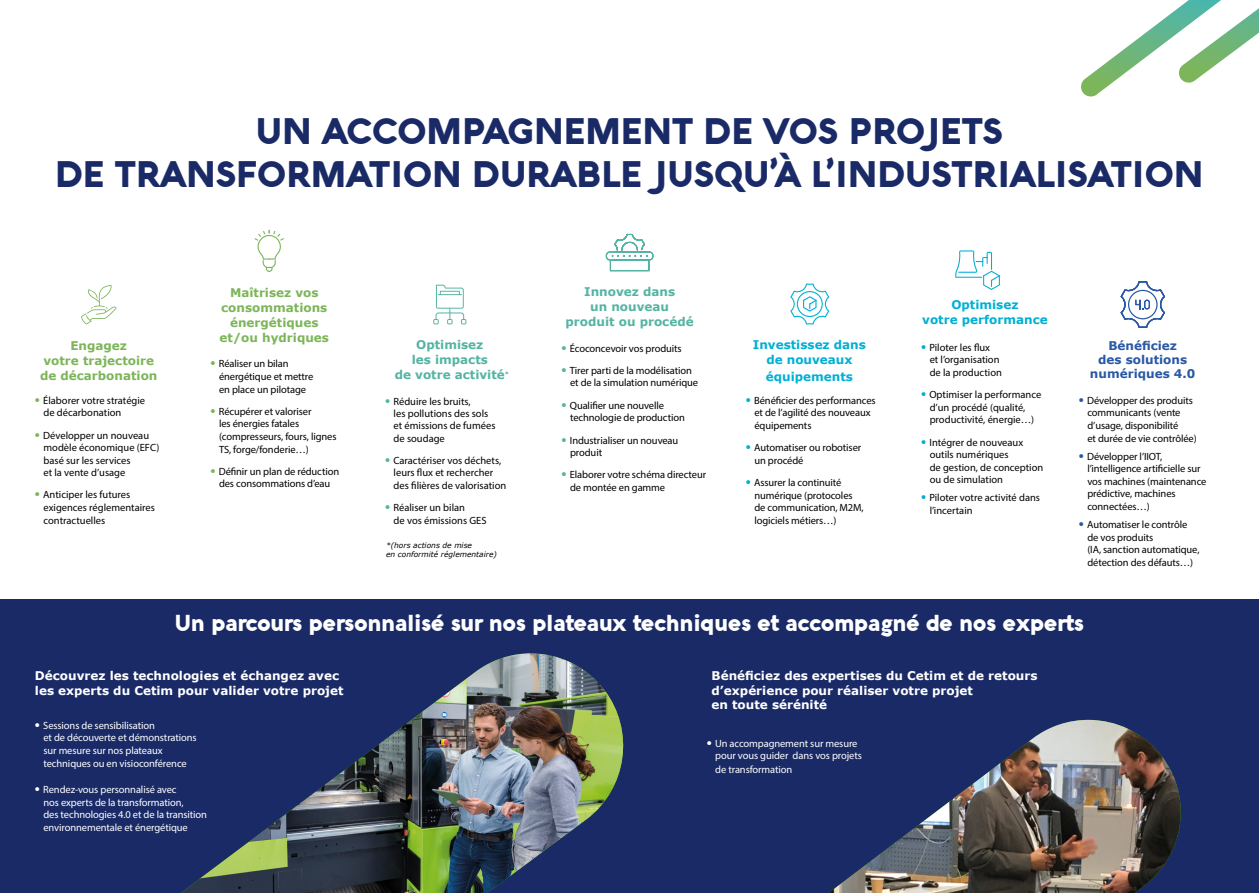
<style>
.page{position:relative;width:1259px;height:893px;background:#fff}
.page>*{position:absolute;margin:0;border:0;box-sizing:border-box;transform-origin:0 0}
.t1{font:900 36px/43.2px "Aquawax";letter-spacing:-.02em;color:#192a67;text-align:center}
.t2{font:900 22.5px "Aquawax";letter-spacing:-.02em;color:#fff}
.t3{font:700 12px/14.4px "Verdana";color:#fff}
.t4{font:700 12px/15px "Verdana";color:#7db559;text-align:center}
.t5{font:700 12px/15px "Verdana";color:#54b4a3;text-align:center}
.t6{font:700 12px/15px "Verdana";color:#00b0d4;text-align:center}
.t7{font:700 12px/14.4px "Verdana";color:#2958a5;text-align:center}
.t8{font:10.5px/12.6px "Myriad Pro";letter-spacing:-.01em;color:#000}
.t9{font:10.5px/12.6px "Myriad Pro";letter-spacing:-.01em;color:#fff}
.t10{font:italic 7.5px/9px "Verdana";color:#000}
.s1{font-weight:700;font-size:15px;color:#7db559}
.s2{font-weight:700;font-size:15px;color:#54b4a3}
.s3{font-weight:700;font-size:15px;color:#00b0d4}
.s4{font-weight:700;font-size:15px;color:#2958a5}
.s5{font-weight:700;font-size:15px}
</style>
<div class="page">
<div style="left:0;top:600px;width:1259px;height:293px;background:#192a67"></div>
<img style="left:181px;top:672px;width:406px;height:221px">
<img style="left:475px;top:653px;width:149px;height:166px">
<img style="left:829px;top:720px;width:352px;height:173px">
<svg style="left:1081px;top:0;width:178px;height:97px"></svg>
<svg style="left:790px;top:284px;width:39px;height:40px"></svg>
<svg style="left:255px;top:230px;width:29px;height:42px"></svg>
<svg style="left:955px;top:250px;width:45px;height:40px"></svg>
<svg style="left:1120px;top:281px;width:44px;height:47px"></svg>
<svg style="left:433px;top:285px;width:33px;height:39px"></svg>
<svg style="left:606px;top:234px;width:47px;height:37px"></svg>
<svg style="left:81px;top:285px;width:36px;height:39px"></svg>
<h1 class="t1" style="left:55px;top:108px;width:1150px">UN ACCOMPAGNEMENT DE VOS PROJETS<br>DE TRANSFORMATION DURABLE JUSQU’À L’INDUSTRIALISATION</h1>
<p class="t4" style="left:40px;top:337px;width:119px">Engagez<br>votre trajectoire de décarbonation</p>
<p class="t8" style="left:43px;top:394px;width:103px;text-indent:-9px"><span class="s1">•</span> Élaborer votre stratégie de décarbonation</p>
<p class="t8" style="left:43px;top:429px;width:117px;text-indent:-9px"><span class="s1">•</span> Développer un nouveau modèle économique (EFC) basé sur les services<br>et la vente d’usage</p>
<p class="t8" style="left:43px;top:488px;width:113px;text-indent:-9px"><span class="s1">•</span> Anticiper les futures exigences réglementaires contractuelles</p>
<p class="t4" style="left:220px;top:284px;width:111px">Maîtrisez vos consommations énergétiques et/ou hydriques</p>
<p class="t8" style="left:219px;top:357px;width:96px;text-indent:-9px"><span class="s1">•</span> Réaliser un bilan énergétique et mettre en place un pilotage</p>
<p class="t8" style="left:219px;top:405px;width:119px;text-indent:-9px"><span class="s1">•</span> Récupérer et valoriser<br>les énergies fatales (compresseurs, fours, lignes<br>TS, forge/fonderie…)</p>
<p class="t8" style="left:210px;top:465px;width:130px;text-align:center"><span class="s1">•</span> Définir un plan de réduction des consommations d’eau</p>
<p class="t5" style="left:395px;top:337px;width:116px">Optimisez<br>les impacts<br>de votre activité<sup>*</sup></p>
<p class="t8" style="left:394px;top:395px;width:103px;text-indent:-9px"><span class="s2">•</span> Réduire les bruits,<br>les pollutions des sols et émissions de fumées de soudage</p>
<p class="t8" style="left:394px;top:454px;width:114px;text-indent:-9px"><span class="s2">•</span> Caractériser vos déchets, leurs flux et rechercher des filières de valorisation</p>
<p class="t8" style="left:394px;top:501px;width:94px;text-indent:-9px"><span class="s2">•</span> Réaliser un bilan<br>de vos émissions GES</p>
<p class="t10" style="left:386px;top:541px;width:112px">*(hors actions de mise<br>en conformité réglementaire)</p>
<p class="t5" style="left:565px;top:284px;width:130px">Innovez dans<br>un nouveau produit ou procédé</p>
<p class="t8" style="left:561px;top:342px;width:122px"><span class="s2">•</span> Écoconcevoir vos produits</p>
<p class="t8" style="left:570px;top:364px;width:130px;text-indent:-9px"><span class="s2">•</span> Tirer parti de la modélisation et de la simulation numérique</p>
<p class="t8" style="left:570px;top:399px;width:116px;text-indent:-9px"><span class="s2">•</span> Qualifier une nouvelle technologie de production</p>
<p class="t8" style="left:570px;top:434px;width:110px;text-indent:-9px"><span class="s2">•</span> Industrialiser un nouveau produit</p>
<p class="t8" style="left:570px;top:468px;width:137px;text-indent:-9px"><span class="s2">•</span> Elaborer votre schéma directeur de montée en gamme</p>
<p class="t6" style="left:753px;top:337px;width:115px">Investissez dans de nouveaux</p>
<p class="t6" style="left:766px;top:369px;width:89px">équipements</p>
<p class="t8" style="left:754px;top:394px;width:123px;text-indent:-9px"><span class="s3">•</span> Bénéficier des performances et de l’agilité des nouveaux équipements</p>
<p class="t8" style="left:754px;top:441px;width:108px;text-indent:-9px"><span class="s3">•</span> Automatiser ou robotiser un procédé</p>
<p class="t8" style="left:754px;top:476px;width:111px;text-indent:-9px"><span class="s3">•</span> Assurer la continuité numérique (protocoles de communication, M2M, logiciels métiers…)</p>
<p class="t6" style="left:922px;top:297px;width:127px">Optimisez<br>votre performance</p>
<p class="t8" style="left:929px;top:341px;width:74px;text-indent:-9px"><span class="s3">•</span> Piloter les flux<br>et l’organisation de la production</p>
<p class="t8" style="left:929px;top:388px;width:113px;text-indent:-9px"><span class="s3">•</span> Optimiser la performance d’un procédé (qualité, productivité, énergie…)</p>
<p class="t8" style="left:929px;top:435px;width:115px;text-indent:-9px"><span class="s3">•</span> Intégrer de nouveaux outils numériques<br>de gestion, de conception ou de simulation</p>
<p class="t8" style="left:929px;top:491px;width:112px;text-indent:-9px"><span class="s3">•</span> Piloter votre activité dans l’incertain</p>
<p class="t7" style="left:1090px;top:338px;width:107px">Bénéficiez<br>des solutions numériques 4.0</p>
<p class="t8" style="left:1087px;top:394px;width:111px;text-indent:-9px"><span class="s4">•</span> Développer des produits communicants (vente d’usage, disponibilité<br>et durée de vie contrôlée)</p>
<p class="t8" style="left:1087px;top:450px;width:121px;text-indent:-9px"><span class="s4">•</span> Développer l’IIOT, l’intelligence artificielle sur vos machines (maintenance prédictive, machines connectées…)</p>
<p class="t8" style="left:1087px;top:518px;width:114px;text-indent:-9px"><span class="s4">•</span> Automatiser le contrôle de vos produits<br>(IA, sanction automatique, détection des défauts…)</p>
<h2 class="t2" style="left:174px;top:608px;width:911px">Un parcours personnalisé sur nos plateaux techniques et accompagné de nos experts</h2>
<p class="t3" style="left:35px;top:668px;width:310px">Découvrez les technologies et échangez avec les experts du Cetim pour valider votre projet</p>
<p class="t9" style="left:43px;top:719px;width:155px;text-indent:-9px"><span class="s5">•</span> Sessions de sensibilisation<br>et de découverte et démonstrations sur mesure sur nos plateaux techniques ou en visioconférence</p>
<p class="t9" style="left:43px;top:783px;width:165px;text-indent:-9px"><span class="s5">•</span> Rendez-vous personnalisé avec<br>nos experts de la transformation,<br>des technologies 4.0 et de la transition environnementale et énergétique</p>
<p class="t3" style="left:711px;top:668px;width:327px">Bénéficiez des expertises du Cetim et de retours d’expérience pour réaliser votre projet<br>en toute sérénité</p>
<p class="t9" style="left:715px;top:736px;width:148px;line-height:13px;text-indent:-9px"><span class="s5">•</span> Un accompagnement sur mesure pour vous guider dans vos projets de transformation</p>
</div>
